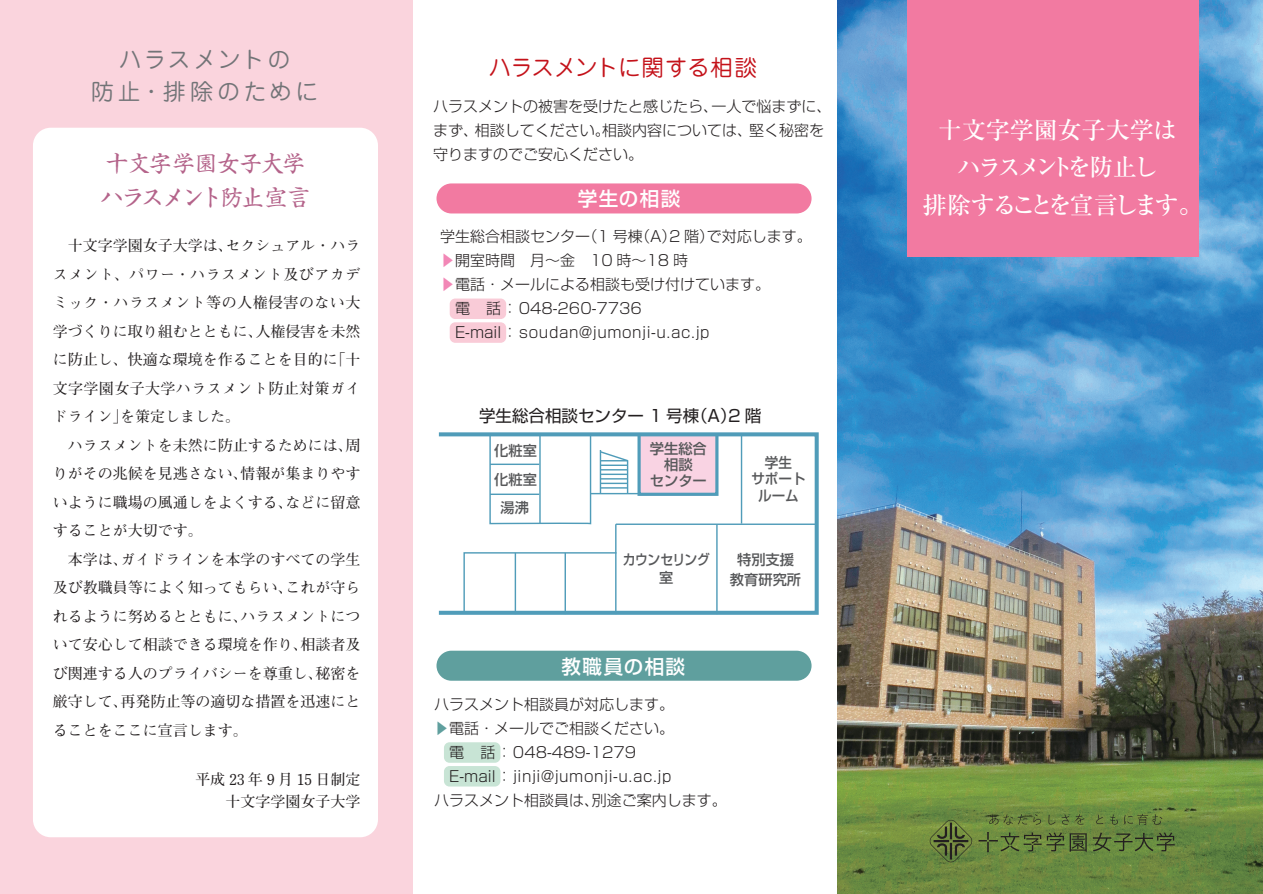
<style>
.page{position:relative;width:1263px;height:894px;background:#fff}
.page>*{position:absolute;margin:0;border:0;box-sizing:border-box;transform-origin:0 0}
.t1{font:500 24px/37.8px "Ryumin Pr 6";letter-spacing:-.095em;color:#fff;text-align:center}
.t2{font:22.5px/34.5px "Shinsei Kai Pro CBSK1";letter-spacing:-.06em;color:#b4638a}
.t3{font:22.5px/31.5px "Jun 201 Pro";letter-spacing:.145em;color:#727477;text-align:center}
.t4{font:22.5px "Jun 201 Pro";letter-spacing:-.03em;color:#c4121a}
.t5{font:500 19.5px "Shin Go Pr 6";letter-spacing:.075em;color:#fff}
.t6{font:16.5px "Shin Go Pr 6";color:#231f20}
.t7{font:700 15px/28.5px "Futo Min A101 Pro";color:#231f20}
.t8{font:300 15px/24px "Shin Go Pr 6";color:#231f20}
.t9{font:300 15px "Shin Go Pr 6";letter-spacing:.04em;color:#231f20}
.t10{font:500 14.25px/15.8px "Shin Go Pr 6";color:#57585a;text-align:center}
.t11{font:500 14.25px/16.5px "Shin Go Pr 6";color:#57585a;text-align:center;scale:.95 1}
.t12{font:500 14.25px/18px "Shin Go Pr 6";letter-spacing:-.035em;color:#57585a;text-align:center;scale:.9 1}
.s1{color:#f287b6}
.s2{color:#5f9f9e}
</style>
<div class="page">
<div style="left:639px;top:434px;width:78px;height:61px;background:#f9d3e3"></div>
<img style="left:838px;top:0;width:425px;height:893px">
<div style="left:907px;top:0;width:291px;height:257px;background:#f27aa1"></div>
<div style="left:444px;top:742px;width:56px;height:20px;background:#c8e4d5;border-radius:6px"></div>
<div style="left:444px;top:765px;width:56px;height:21px;background:#c8e4d5;border-radius:6px"></div>
<div style="left:450px;top:322px;width:56px;height:20px;background:#f9cbd7;border-radius:6px"></div>
<div style="left:450px;top:298px;width:56px;height:21px;background:#f9cbd7;border-radius:6px"></div>
<div style="left:0;top:0;width:412px;height:893px;background:#fad4dd"></div>
<div style="left:33px;top:128px;width:345px;height:708px;background:#fff;border-radius:18px"></div>
<div style="left:436px;top:183px;width:375px;height:30px;background:#f27aa1;border-radius:15px"></div>
<div style="left:436px;top:650px;width:375px;height:30px;background:#5f9f9e;border-radius:15px"></div>
<div style="left:437px;top:432px;width:382px;height:182px;border:4px solid #509cb9"></div>
<svg style="left:463px;top:551px;width:155px;height:61px"></svg>
<hr style="left:616px;top:523px;width:201px;height:1px;background:#509cb9">
<hr style="left:515px;top:552px;width:1px;height:62px;background:#509cb9">
<hr style="left:564px;top:552px;width:2px;height:62px;background:#509cb9">
<hr style="left:615px;top:524px;width:1px;height:90px;background:#509cb9">
<hr style="left:716px;top:524px;width:2px;height:90px;background:#509cb9">
<hr style="left:741px;top:433px;width:1px;height:90px;background:#509cb9">
<svg style="left:489px;top:432px;width:103px;height:93px"></svg>
<hr style="left:490px;top:463px;width:49px;height:2px;background:#509cb9">
<svg style="left:599px;top:450px;width:30px;height:12px"></svg>
<hr style="left:600px;top:464px;width:28px;height:2px;background:#509cb9">
<svg style="left:601px;top:469px;width:26px;height:1px"></svg>
<hr style="left:600px;top:473px;width:28px;height:2px;background:#509cb9">
<svg style="left:601px;top:478px;width:26px;height:1px"></svg>
<hr style="left:600px;top:482px;width:28px;height:2px;background:#509cb9">
<svg style="left:601px;top:487px;width:26px;height:1px"></svg>
<hr style="left:590px;top:492px;width:50px;height:2px;background:#509cb9">
<hr style="left:490px;top:493px;width:49px;height:2px;background:#509cb9">
<div style="left:637px;top:431px;width:81px;height:64px;border:3px solid #509cb9"></div>
<hr style="left:600px;top:450px;width:1px;height:43px;background:#509cb9">
<hr style="left:627px;top:460px;width:1px;height:33px;background:#509cb9">
<svg style="left:1093px;top:832px;width:82px;height:19px"></svg>
<svg style="left:930px;top:814px;width:157px;height:47px"></svg>
<svg style="left:1096px;top:814px;width:7px;height:9px"></svg>
<svg style="left:1110px;top:814px;width:8px;height:10px"></svg>
<svg style="left:1124px;top:813px;width:38px;height:11px"></svg>
<h2 class="t3" style="left:91px;top:41px;width:228px">ハラスメントの<br>防止・排除のために</h2>
<h2 class="t4" style="left:489px;top:50px;width:270px">ハラスメントに関する相談</h2>
<p class="t8" style="left:433px;top:92px;width:400px">ハラスメントの被害を受けたと感じたら、一人で悩まずに、まず、相談してください。相談内容については、堅く秘密を守りますのでご安心ください。</p>
<h3 class="t5" style="left:578px;top:182px;width:104px">学生の相談</h3>
<p class="t8" style="left:440px;top:223px;width:373px">学生総合相談センター（1 号棟（A）2 階）で対応します。</p>
<p class="t8" style="left:440px;top:247px;width:250px"><span class="s1">▶</span>開室時間　月～金　10 時～18 時</p>
<p class="t8" style="left:440px;top:271px;width:331px"><span class="s1">▶</span>電話・メールによる相談も受け付けています。</p>
<p class="t8" style="left:440px;top:295px;width:203px">　電 話： 048-260-7736</p>
<p class="t9" style="left:455px;top:320px;width:256px">E-mail ：soudan@jumonji-u.ac.jp</p>
<h2 class="t2" style="left:101px;top:143px;width:211px">十文字学園女子大学ハラスメント防止宣言</h2>
<p class="t7" style="left:53px;top:229px;width:309px">　十文字学園女子大学は、セクシュアル・ハラスメント、パワー・ハラスメント及びアカデミック・ハラスメント等の人権侵害のない大学づくりに取り組むとともに、人権侵害を未然に防止し、快適な環境を作ることを目的に「十文字学園女子大学ハラスメント防止対策ガイドライン」を策定しました。<br>　ハラスメントを未然に防止するためには、周りがその兆候を見逃さない、情報が集まりやすいように職場の風通しをよくする、などに留意することが大切です。<br>　本学は、ガイドラインを本学のすべての学生及び教職員等によく知ってもらい、これが守られるように努めるとともに、ハラスメントについて安心して相談できる環境を作り、相談者及び関連する人のプライバシーを尊重し、秘密を厳守して、再発防止等の適切な措置を迅速にとることをここに宣言します。</p>
<p class="t7" style="left:195px;top:767px;width:166px;line-height:21px;text-align:right">平成23年9月15日制定十文字学園女子大学</p>
<p class="t6" style="left:479px;top:402px;width:284px">学生総合相談センター 1 号棟（A）2 階</p>
<p class="t10" style="left:650px;top:439px;width:58px">学生総合相談<br>センター</p>
<p class="t10" style="left:494px;top:435px;width:44px;line-height:28.5px">化粧室化粧室湯沸</p>
<p class="t11" style="left:751px;top:453px;width:59px">学生<br>サポートルーム</p>
<p class="t12" style="left:623px;top:549px;width:98px">カウンセリング室</p>
<p class="t10" style="left:730px;top:549px;width:73px;line-height:19.5px">特別支援教育研究所</p>
<h3 class="t5" style="left:561px;top:650px;width:125px">教職員の相談</h3>
<p class="t8" style="left:434px;top:690px;width:241px;text-align:justify">ハラスメント相談員が対応します。<span class="s2">▶</span>電話・メールでご相談ください。　電 話： 048-489-1279</p>
<p class="t8" style="left:434px;top:762px;width:294px;text-indent:15px">E-mail ：jinji@jumonji-u.ac.jp<br>ハラスメント相談員は、別途ご案内します。</p>
<h1 class="t1" style="left:923px;top:109px;width:281px">十文字学園女子大学は<br>ハラスメントを防止し<br>排除することを宣言します。</h1>
</div>
